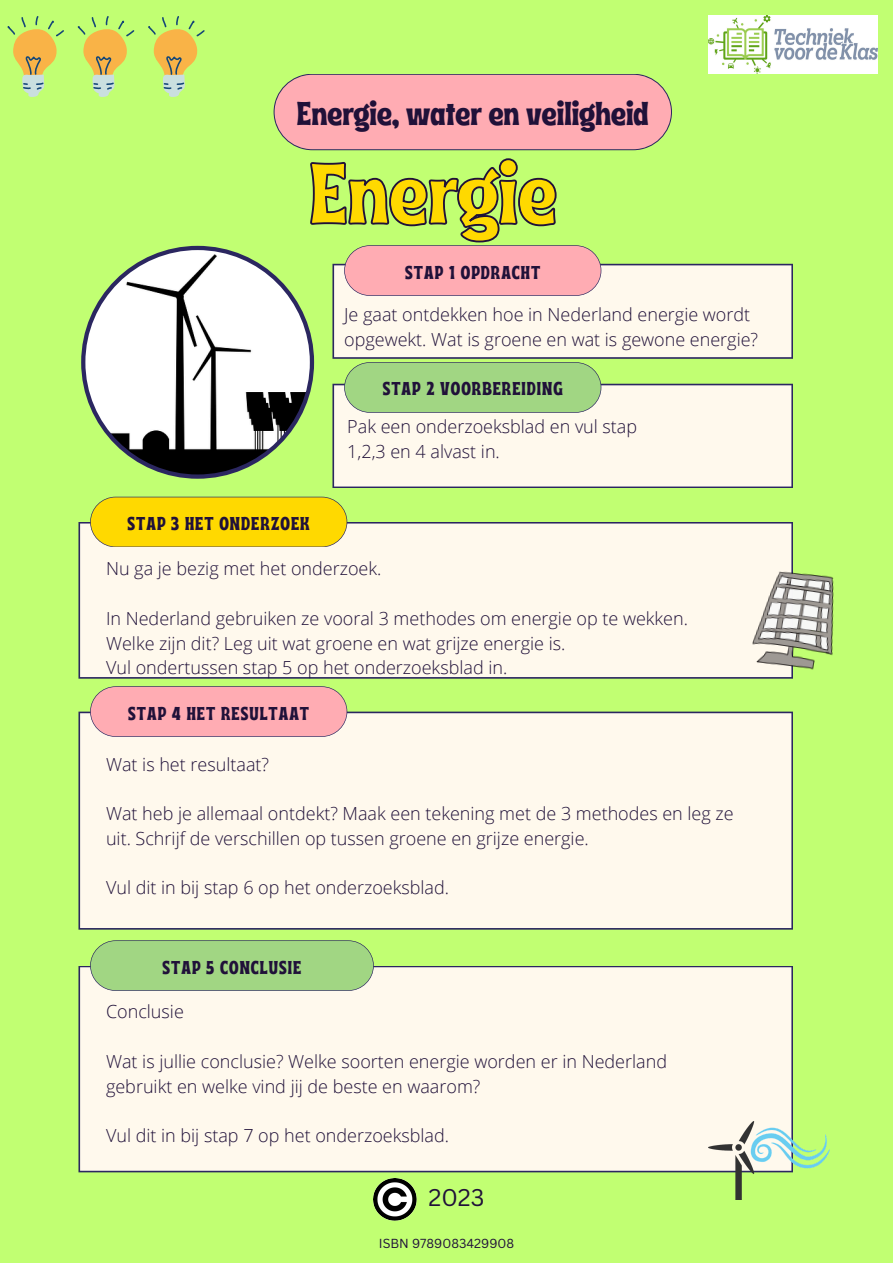
<style>
.page{position:relative;width:893px;height:1263px;background:#c1ff72}
.page>*{position:absolute;margin:0;border:0;box-sizing:border-box;transform-origin:0 0}
.t1{font:86.1px "Ayr Tropika Island Int";color:#ffd900}
.t2{font:33.08px "Ayr Tropika Island Int";color:#201139}
.t3{font:23.55px "Canva Sans";color:#201139}
.t4{font:18.6px "Ayr Tropika Island Int";letter-spacing:.055em;color:#201139}
.t5{font:300 18px/24.8px "Open Sans";color:#201139}
.t6{font:12.75px "Canva Sans";color:#201139}
</style>
<div class="page">
<div style="left:332px;top:413px;width:461px;height:75px;background:#fff9ed"></div>
<div style="left:78px;top:966px;width:715px;height:206px;background:#fff9ed"></div>
<div style="left:78px;top:712px;width:715px;height:218px;background:#fff9ed"></div>
<div style="left:78px;top:522px;width:631px;height:157px;background:#fff9ed"></div>
<svg style="left:90px;top:497px;width:257px;height:50px;background:#f9d709"></svg>
<svg style="left:90px;top:686px;width:257px;height:51px;background:#f7acb0"></svg>
<svg style="left:90px;top:940px;width:284px;height:51px;background:#a0d283"></svg>
<svg style="left:81px;top:246px;width:229px;height:233px;fill:#fff"></svg>
<svg style="left:310px;top:158px;width:483px;height:255px"></svg>
<svg style="left:273px;top:74px;width:399px;height:76px;background:#f7acae"></svg>
<svg style="left:7px;top:16px;width:57px;height:81px"></svg>
<img style="left:709px;top:16px;width:168px;height:58px">
<img style="left:374px;top:1178px;width:42px;height:43px">
<img style="left:709px;top:1122px;width:120px;height:77px">
<img style="left:709px;top:522px;width:125px;height:223px">
<svg style="left:78px;top:16px;width:56px;height:81px"></svg>
<svg style="left:148px;top:16px;width:57px;height:81px"></svg>
<h4 class="t2" style="left:297px;top:82px;width:353px">Energie, water en veiligheid</h4>
<h1 class="t1" style="left:310px;top:112px;width:249px">Energie</h1>
<p class="t4" style="left:405px;top:254px;width:137px">STAP 1 OPDRACHT</p>
<h5 class="t5" style="left:344px;top:302px;width:415px">Je gaat ontdekken hoe in Nederland energie wordt opgewekt. Wat is groene en wat is gewone energie?</h5>
<p class="t4" style="left:383px;top:371px;width:182px">STAP 2 VOORBEREIDING</p>
<p class="t4" style="left:128px;top:506px;width:184px">STAP 3 HET ONDERZOEK</p>
<p class="t5" style="left:347px;top:414px;width:291px">Pak een onderzoeksblad en vul stap<br>1,2,3 en 4 alvast in.</p>
<h5 class="t5" style="left:106px;top:556px;width:277px">Nu ga je bezig met het onderzoek.</h5>
<h5 class="t5" style="left:106px;top:605px;width:583px">In Nederland gebruiken ze vooral 3 methodes om energie op te wekken.<br>Welke zijn dit? Leg uit wat groene en wat grijze energie is.<br>Vul ondertussen stap 5 op het onderzoeksblad in.</h5>
<p class="t4" style="left:128px;top:695px;width:182px">STAP 4 HET RESULTAAT</p>
<h4 class="t5" style="left:106px;top:751px;width:165px">Wat is het resultaat?</h4>
<h5 class="t5" style="left:106px;top:801px;width:629px">Wat heb je allemaal ontdekt? Maak een tekening met de 3 methodes en leg ze uit. Schrijf de verschillen op tussen groene en grijze energie.</h5>
<h5 class="t5" style="left:106px;top:875px;width:344px">Vul dit in bij stap 6 op het onderzoeksblad.</h5>
<h2 class="t4" style="left:163px;top:949px;width:140px">STAP 5 CONCLUSIE</h2>
<h5 class="t5" style="left:106px;top:999px;width:79px">Conclusie</h5>
<h5 class="t5" style="left:106px;top:1048px;width:562px">Wat is jullie conclusie? Welke soorten energie worden er in Nederland gebruikt en welke vind jij de beste en waarom?</h5>
<h5 class="t5" style="left:106px;top:1123px;width:344px">Vul dit in bij stap 7 op het onderzoeksblad.</h5>
<h4 class="t3" style="left:428px;top:1181px;width:57px">2023</h4>
<p class="t6" style="left:379px;top:1234px;width:137px">ISBN 9789083429908</p>
</div>
